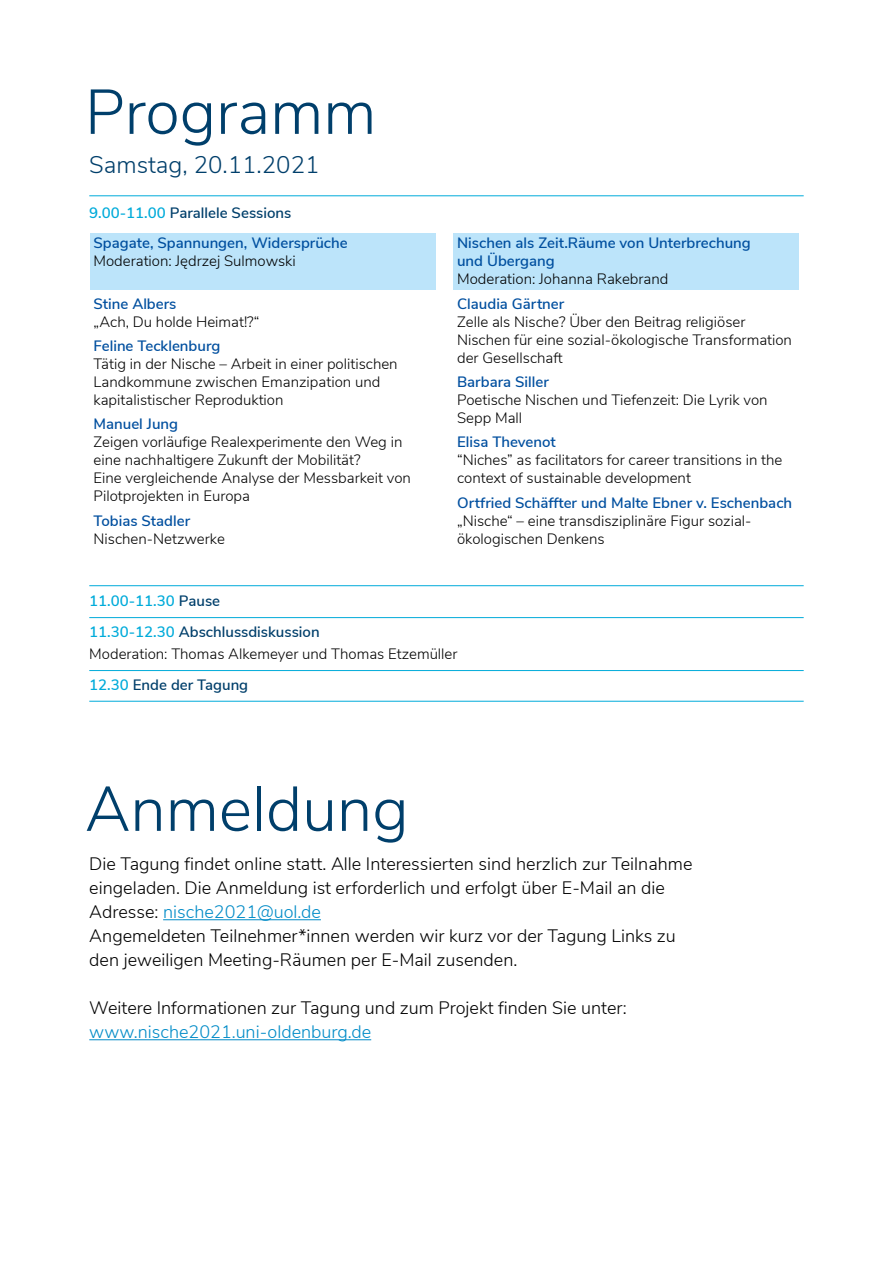
<style>
.page{position:relative;width:893px;height:1263px;background:#fff}
.page>*{position:absolute;margin:0;border:0;box-sizing:border-box;transform-origin:0 0}
.t1{font:300 63px "Nunito Sans";color:#003f6b}
.t2{font:300 24px "Nunito Sans";color:#003f6b}
.t3{font:300 18px/24px "Nunito Sans";color:#000}
.t4{font:300 18px "Nunito Sans";color:#008bc7}
.t5{font:300 15px/18px "Nunito Sans";color:#000}
.t6{font:600 15px/18px "Nunito Sans";color:#004f9f}
.t7{font:600 15px/30.8px "Nunito Sans";color:#003f6b}
.s1{color:#00abda}
.s2{font-weight:600;color:#00abda}
.s3{font-weight:600;color:#003f6b}
.s4{color:#008bc7}
</style>
<div class="page">
<div style="left:90px;top:233px;width:345px;height:56px;background:#bce4fa"></div>
<div style="left:454px;top:233px;width:345px;height:56px;background:#bce4fa"></div>
<hr style="left:163px;top:919px;width:158px;height:1px;background:#008bc7">
<hr style="left:89px;top:1039px;width:282px;height:1px;background:#008bc7">
<hr style="left:89px;top:585px;width:715px;height:1px;background:#00abda">
<hr style="left:89px;top:617px;width:715px;height:1px;background:#00abda">
<hr style="left:89px;top:670px;width:715px;height:1px;background:#00abda">
<hr style="left:89px;top:701px;width:715px;height:1px;background:#00abda">
<hr style="left:89px;top:196px;width:715px;height:1px;background:#00abda">
<h1 class="t1" style="left:85px;top:66px;width:293px">Programm</h1>
<h2 class="t2" style="left:89px;top:147px;width:232px">Samstag, 20.11.2021</h2>
<p class="t7" style="left:89px;top:196px;width:204px"><span class="s1">9.00-11.00</span> Parallele Sessions</p>
<p class="t6" style="left:94px;top:233px;width:256px">Spagate, Spannungen, Widersprüche</p>
<p class="t5" style="left:94px;top:251px;width:204px">Moderation: Jędrzej Sulmowski</p>
<p class="t6" style="left:94px;top:293px;width:84px">Stine Albers</p>
<p class="t5" style="left:94px;top:311px;width:167px">„Ach, Du holde Heimat!?“</p>
<p class="t6" style="left:94px;top:336px;width:128px">Feline Tecklenburg</p>
<p class="t5" style="left:94px;top:354px;width:306px">Tätig in der Nische – Arbeit in einer politischen<br>Landkommune zwischen Emanzipation und kapitalistischer Reproduktion</p>
<p class="t6" style="left:94px;top:414px;width:86px">Manuel Jung</p>
<p class="t5" style="left:94px;top:432px;width:319px">Zeigen vorlä ufige Realexperimente den Weg in eine nachhaltigere Zukunft der Mobilität?<br>Eine vergleichende Analyse der Messbarkeit von Pilotprojekten in Europa</p>
<p class="t6" style="left:94px;top:511px;width:98px">Tobias Stadler</p>
<p class="t5" style="left:94px;top:528px;width:133px">Nischen-Netzwerke</p>
<p class="t6" style="left:457px;top:233px;width:295px">Nischen als Zeit.Räume von Unterbrechung und Übergang</p>
<p class="t5" style="left:457px;top:269px;width:213px">Moderation: Johanna Rakebrand</p>
<p class="t6" style="left:457px;top:293px;width:109px">Claudia Gärtner</p>
<p class="t5" style="left:457px;top:311px;width:336px">Zelle als Nische? Über den Beitrag religiöser<br>Nischen für eine sozial-ökologische Transformation der Gesellschaft</p>
<p class="t6" style="left:457px;top:372px;width:93px">Barbara Siller</p>
<p class="t5" style="left:457px;top:390px;width:312px">Poetische Nischen und Tiefenzeit: Die Lyrik von<br>Sepp Mall</p>
<p class="t6" style="left:457px;top:432px;width:100px">Elisa Thevenot</p>
<p class="t5" style="left:457px;top:450px;width:327px">“Niches” as facilitators for career transitions in the context of sustainable development</p>
<p class="t6" style="left:457px;top:493px;width:337px">Ortfried Schäffter und Malte Ebner v. Eschenbach</p>
<p class="t5" style="left:457px;top:510px;width:296px">„Nische“ – eine transdisziplinä re Figur sozial&shy;ökologischen Denkens</p>
<p class="t7" style="left:89px;top:585px;width:232px"><span class="s1">11.00-11.30</span> Pause<br><span class="s1">11.30-12.30</span> Abschlussdiskussion</p>
<p class="t5" style="left:89px;top:638px;width:370px;line-height:30.8px">Moderation: Thomas Alkemeyer und Thomas Etzemüller<br><span class="s2">12.30</span> <span class="s3">Ende der Tagung</span></p>
<h1 class="t1" style="left:85px;top:763px;width:325px">Anmeldung</h1>
<p class="t3" style="left:89px;top:851px;width:605px">Die Tagung findet online statt. Alle Interessierten sind herzlich zur Teilnahme eingeladen. Die Anmeldung ist erforderlich und erfolgt über E-Mail an die Adresse: <span class="s4">nische2021@uol.de<br></span>Angemeldeten Teilnehmer*innen werden wir kurz vor der Tagung Links zu den jeweiligen Meeting-Räumen per E-Mail zusenden.</p>
<p class="t3" style="left:89px;top:995px;width:539px">Weitere Informationen zur Tagung und zum Projekt finden Sie unter:</p>
<p class="t4" style="left:89px;top:1019px;width:283px">www.nische2021.uni-oldenburg.de</p>
</div>
